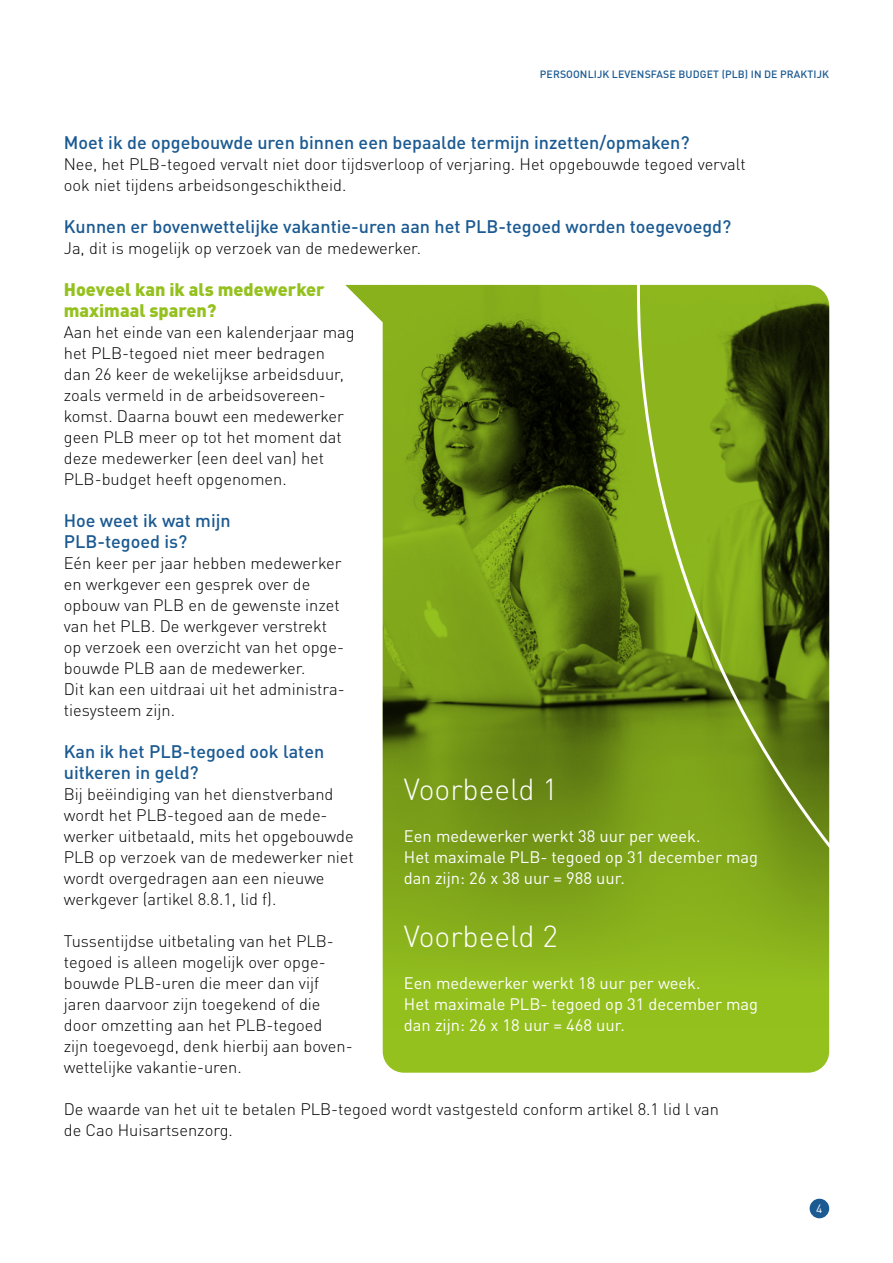
<style>
.page{position:relative;width:893px;height:1263px;background:#fff}
.page>*{position:absolute;margin:0;border:0;box-sizing:border-box;transform-origin:0 0}
.t1{font:300 30px "DINOT";color:#fff}
.tussenkop{font:500 18px "DINOT";color:#1b5a92}
.tussenkop-2{font:900 18px "DINOT";color:#95c11f}
.t2{font:300 16.5px/21px "DINOT";color:#000}
.t3{font:16.5px "DINOT";color:#fff}
.t4{font:12px "DINOT";color:#fff}
.t5{font:500 10.5px "DINOT";letter-spacing:.01em;color:#1b5a92}
</style>
<div class="page">
<div style="left:810px;top:1199px;width:19px;height:19px;background:#1b5a92;border-radius:50%"></div>
<div style="left:382px;top:1028px;width:255px;height:45px;background:#95c11f"></div>
<img style="left:345px;top:285px;width:292px;height:743px">
<svg style="left:637px;top:284px;width:193px;height:789px;background:#73941b"></svg>
<p class="t5" style="left:540px;top:68px;width:291px">PERSOONLIJK LEVENSFASE BUDGET (PLB) IN DE PRAKTIJK</p>
<p class="tussenkop" style="left:64px;top:131px;width:627px">Moet ik de opgebouwde uren binnen een bepaalde termijn inzetten/opmaken?</p>
<p class="t2" style="left:64px;top:153px;width:683px">Nee, het PLB-tegoed vervalt niet door tijdsverloop of verjaring. Het opgebouwde tegoed vervalt ook niet tijdens arbeidsongeschiktheid.</p>
<p class="tussenkop" style="left:64px;top:215px;width:669px">Kunnen er bovenwettelijke vakantie-uren aan het PLB-tegoed worden toegevoegd?</p>
<p class="t2" style="left:64px;top:237px;width:359px">Ja, dit is mogelijk op verzoek van de medewerker.</p>
<p class="tussenkop-2" style="left:64px;top:277px;width:262px">Hoeveel kan ik als medewerker</p>
<p class="tussenkop-2" style="left:64px;top:298px;width:154px">maximaal sparen?</p>
<p class="t2" style="left:64px;top:321px;width:293px">Aan het einde van een kalenderjaar mag het PLB-tegoed niet meer bedragen dan 26 keer de wekelijkse arbeidsduur, zoals vermeld in de arbeidsovereen&shy;komst. Daarna bouwt een medewerker geen PLB meer op tot het moment dat deze medewerker (een deel van) het PLB-budget heeft opgenomen.</p>
<p class="tussenkop" style="left:64px;top:509px;width:169px">Hoe weet ik wat mijn</p>
<p class="tussenkop" style="left:64px;top:530px;width:125px">PLB-tegoed is?</p>
<p class="t2" style="left:64px;top:552px;width:279px">Eén keer per jaar hebben medewerker en werkgever een gesprek over de</p>
<p class="t2" style="left:64px;top:594px;width:278px">opbouw van PLB en de gewenste inzet van het PLB. De werkgever verstrekt</p>
<p class="t2" style="left:64px;top:636px;width:282px">op verzoek een overzicht van het opge&shy;bouwde PLB aan de medewerker.</p>
<p class="t2" style="left:64px;top:678px;width:282px">Dit kan een uitdraai uit het administra&shy;tiesysteem zijn.</p>
<p class="tussenkop" style="left:64px;top:740px;width:262px">Kan ik het PLB-tegoed ook laten</p>
<p class="tussenkop" style="left:64px;top:761px;width:137px">uitkeren in geld?</p>
<p class="t2" style="left:64px;top:783px;width:292px">Bij beëindiging van het dienstverband wordt het PLB-tegoed aan de mede&shy;werker uitbetaald, mits het opgebouwde PLB op verzoek van de medewerker niet wordt overgedragen aan een nieuwe werkgever (artikel 8.8.1, lid f).</p>
<p class="t2" style="left:64px;top:930px;width:272px">Tussentijdse uitbetaling van het PLB-</p>
<p class="t2" style="left:64px;top:951px;width:263px">tegoed is alleen mogelijk over opge&shy;bouwde PLB-uren die meer dan vijf</p>
<p class="t2" style="left:64px;top:993px;width:258px">jaren daarvoor zijn toegekend of die</p>
<p class="t2" style="left:64px;top:1014px;width:260px">door omzetting aan het PLB-tegoed</p>
<p class="t2" style="left:64px;top:1035px;width:290px">zijn toegevoegd, denk hierbij aan boven&shy;wettelijke vakantie-uren.</p>
<p class="t2" style="left:64px;top:1098px;width:657px">De waarde van het uit te betalen PLB-tegoed wordt vastgesteld conform artikel 8.1 lid l van</p>
<p class="t2" style="left:64px;top:1119px;width:171px">de Cao Huisartsenzorg.</p>
<p class="t1" style="left:404px;top:770px;width:155px">Voorbeeld 1</p>
<p class="t3" style="left:404px;top:825px;width:298px">Een medewerker werkt 38 uur per week.</p>
<p class="t3" style="left:404px;top:846px;width:356px">Het maximale PLB- tegoed op 31 december mag</p>
<p class="t3" style="left:404px;top:867px;width:222px">dan zijn: 26 x 38 uur = 988 uur.</p>
<p class="t1" style="left:404px;top:917px;width:155px">Voorbeeld 2</p>
<p class="t3" style="left:404px;top:972px;width:298px">Een medewerker werkt 18 uur per week.</p>
<p class="t3" style="left:404px;top:993px;width:356px">Het maximale PLB- tegoed op 31 december mag</p>
<p class="t3" style="left:404px;top:1014px;width:222px">dan zijn: 26 x 18 uur = 468 uur.</p>
<p class="t4" style="left:816px;top:1201px;width:8px">4</p>
</div>
